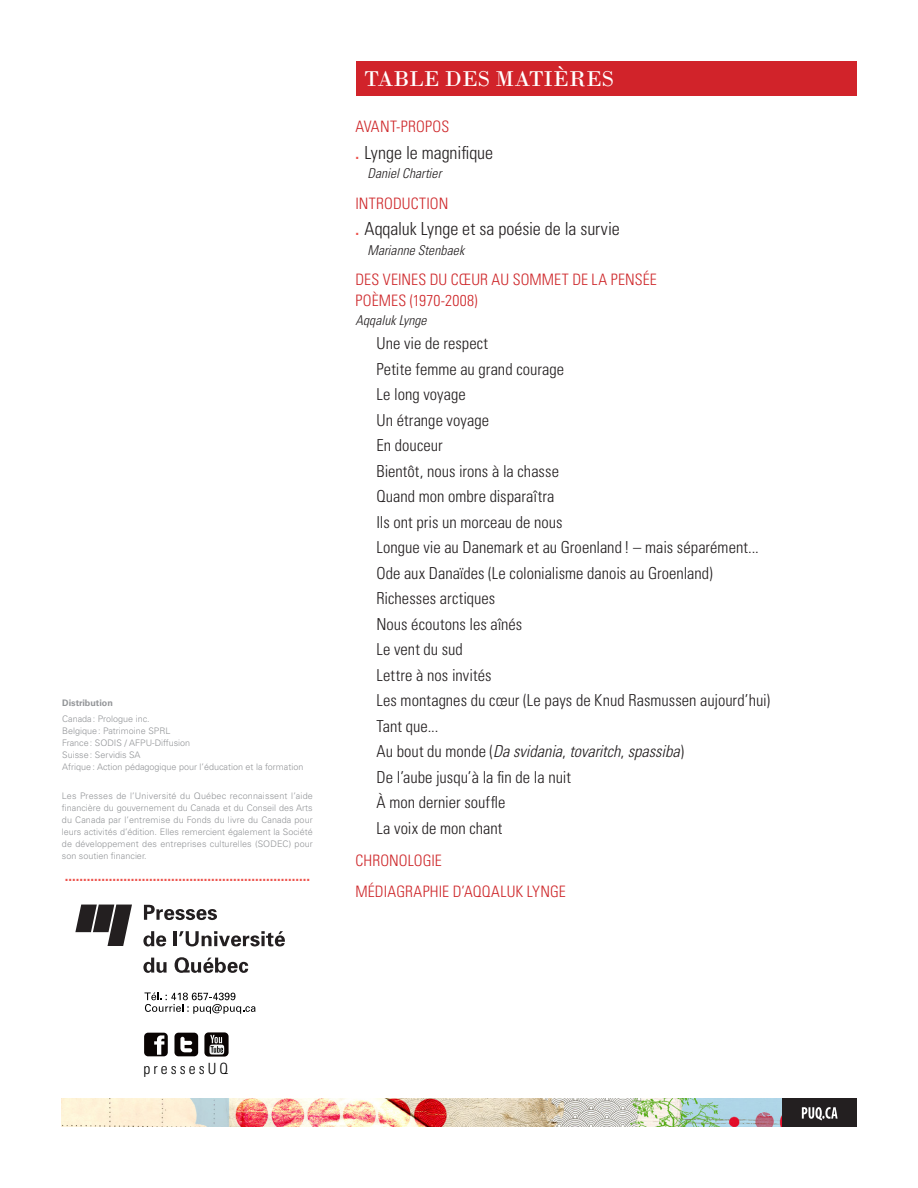
<style>
.page{position:relative;width:918px;height:1188px;background:#fff}
.page>*{position:absolute;margin:0;border:0;box-sizing:border-box;transform-origin:0 0}
.t1{font:22.5px "Bodoni";color:#fff}
.ti-niveau2{font:300 condensed 18px "Univers LT Std";letter-spacing:-.005em;color:#231f20}
.Style_de_paragraphe{font:300 condensed 16.5px "Univers LT Std";color:#231f20}
.t2{font:700 condensed 16.5px "Univers LT Std";color:#ec524b}
.Style_de_paragraphe-2{font:italic 300 condensed 16.5px "Univers LT Std";letter-spacing:-.005em;color:#231f20}
.ti-niveau1{font:300 condensed 15.75px/20.2px "Univers LT Std";letter-spacing:.005em;color:#ce272a}
.t3{font:300 condensed 15.45px "Univers LT Std";letter-spacing:.195em;color:#000}
.auteurs_chapitre{font:italic 300 condensed 13.5px "Univers LT Std";letter-spacing:.005em;color:#231f20}
.t4{font:300 9px/12px "Univers LT Std";color:#939598}
.t5{font:700 9px "Univers LT Std";color:#939598}
.s1{font-weight:700;font-size:16.5px;color:#ec524b}
.s2{font-style:normal}
</style>
<div class="page">
<div style="left:356px;top:62px;width:500px;height:34px;background:#d1232a"></div>
<div style="left:144px;top:1033px;width:24px;height:23px;background:#090403;border-radius:4px"></div>
<svg style="left:154px;top:1035px;width:10px;height:20px"></svg>
<div style="left:174px;top:1033px;width:24px;height:23px;background:#090403;border-radius:4px"></div>
<svg style="left:180px;top:1037px;width:12px;height:15px"></svg>
<div style="left:204px;top:1032px;width:25px;height:25px;background:#090403;border-radius:4px"></div>
<svg style="left:209px;top:1035px;width:15px;height:20px"></svg>
<svg style="left:144px;top:905px;width:73px;height:15px"></svg>
<svg style="left:143px;top:931px;width:23px;height:15px"></svg>
<hr style="left:174px;top:931px;width:3px;height:15px;background:#231f20">
<svg style="left:179px;top:931px;width:106px;height:15px"></svg>
<svg style="left:143px;top:958px;width:24px;height:15px"></svg>
<svg style="left:175px;top:957px;width:73px;height:16px"></svg>
<svg style="left:75px;top:905px;width:57px;height:41px"></svg>
<svg style="left:144px;top:992px;width:111px;height:22px"></svg>
<img style="left:62px;top:1098px;width:720px;height:29px">
<div style="left:782px;top:1098px;width:75px;height:29px;background:#231f20"></div>
<svg style="left:802px;top:1107px;width:36px;height:13px"></svg>
<p class="t5" style="left:62px;top:697px;width:52px">Distribution</p>
<p class="t4" style="left:62px;top:713px;width:243px">Canada : Prologue inc.<br>Belgique: Patrimoine SPRL<br>France: SODIS / AFPU-Diffusion<br>Suisse: Servidis SA<br>Afrique: Action pédagogique pour l’éducation et la formation</p>
<p class="t4" style="left:62px;top:789px;width:252px;text-align:justify">Les Presses de l’Université du Québec reconnaissent l’aide financière du gouvernement du Canada et du Conseil des Arts du Canada par l’entremise du Fonds du livre du Canada pour leurs activités d’édition. Elles remercient également la Société de développement des entreprises culturelles (SODEC) pour son soutien financier.</p>
<p class="t2" style="left:65px;top:865px;width:247px">...................................................................</p>
<h1 class="t1" style="left:365px;top:66px;width:251px">TABLE DES MATIÈRES</h1>
<p class="ti-niveau1" style="left:356px;top:117px;width:95px">AVANT-PROPOS</p>
<p class="ti-niveau2" style="left:356px;top:141px;width:139px"><span class="s1">.</span> Lynge le magnifique</p>
<p class="auteurs_chapitre" style="left:368px;top:165px;width:76px">Daniel Chartier</p>
<p class="ti-niveau1" style="left:356px;top:193px;width:94px">INTRODUCTION</p>
<p class="ti-niveau2" style="left:356px;top:218px;width:266px"><span class="s1">.</span> Aqqaluk Lynge et sa poésie de la survie</p>
<p class="auteurs_chapitre" style="left:368px;top:242px;width:98px">Marianne Stenbaek</p>
<p class="ti-niveau1" style="left:356px;top:270px;width:303px">DES VEINES DU CŒUR AU SOMMET DE LA PENSÉE<br>POÈMES (1970-2008)</p>
<p class="auteurs_chapitre" style="left:356px;top:312px;width:73px">Aqqaluk Lynge</p>
<p class="Style_de_paragraphe" style="left:376px;top:333px;width:113px">Une vie de respect</p>
<p class="Style_de_paragraphe" style="left:376px;top:359px;width:189px">Petite femme au grand courage</p>
<p class="Style_de_paragraphe" style="left:376px;top:384px;width:91px">Le long voyage</p>
<p class="Style_de_paragraphe" style="left:376px;top:410px;width:114px">Un étrange voyage</p>
<p class="Style_de_paragraphe" style="left:376px;top:435px;width:68px">En douceur</p>
<p class="Style_de_paragraphe" style="left:376px;top:461px;width:184px">Bientôt, nous irons à la chasse</p>
<p class="Style_de_paragraphe" style="left:376px;top:486px;width:180px">Quand mon ombre disparaîtra</p>
<p class="Style_de_paragraphe" style="left:376px;top:512px;width:188px">Ils ont pris un morceau de nous</p>
<p class="Style_de_paragraphe" style="left:376px;top:537px;width:384px">Longue vie au Danemark et au Groenland ! – mais séparément...</p>
<p class="Style_de_paragraphe" style="left:376px;top:563px;width:338px">Ode aux Danaïdes (Le colonialisme danois au Groenland)</p>
<p class="Style_de_paragraphe" style="left:376px;top:588px;width:120px">Richesses arctiques</p>
<p class="Style_de_paragraphe" style="left:376px;top:614px;width:147px">Nous écoutons les aînés</p>
<p class="Style_de_paragraphe" style="left:376px;top:639px;width:88px">Le vent du sud</p>
<p class="Style_de_paragraphe" style="left:376px;top:665px;width:117px">Lettre à nos invités</p>
<p class="Style_de_paragraphe" style="left:376px;top:690px;width:395px">Les montagnes du cœur (Le pays de Knud Rasmussen aujourd’hui)</p>
<p class="Style_de_paragraphe" style="left:376px;top:716px;width:63px">Tant que...</p>
<p class="Style_de_paragraphe-2" style="left:376px;top:741px;width:309px"><span class="s2">Au bout du monde (</span>Da svidania<span class="s2">,</span> tovaritch<span class="s2">,</span> spassiba<span class="s2">)</span></p>
<p class="Style_de_paragraphe" style="left:377px;top:767px;width:196px">De l’aube jusqu’à la fin de la nuit</p>
<p class="Style_de_paragraphe" style="left:377px;top:792px;width:131px">À mon dernier souffle</p>
<p class="Style_de_paragraphe" style="left:377px;top:818px;width:128px">La voix de mon chant</p>
<p class="ti-niveau1" style="left:356px;top:850px;width:88px">CHRONOLOGIE</p>
<p class="ti-niveau1" style="left:356px;top:881px;width:212px">MÉDIAGRAPHIE D’AQQALUK LYNGE</p>
<p class="t3" style="left:144px;top:1059px;width:86px">pressesUQ</p>
</div>
